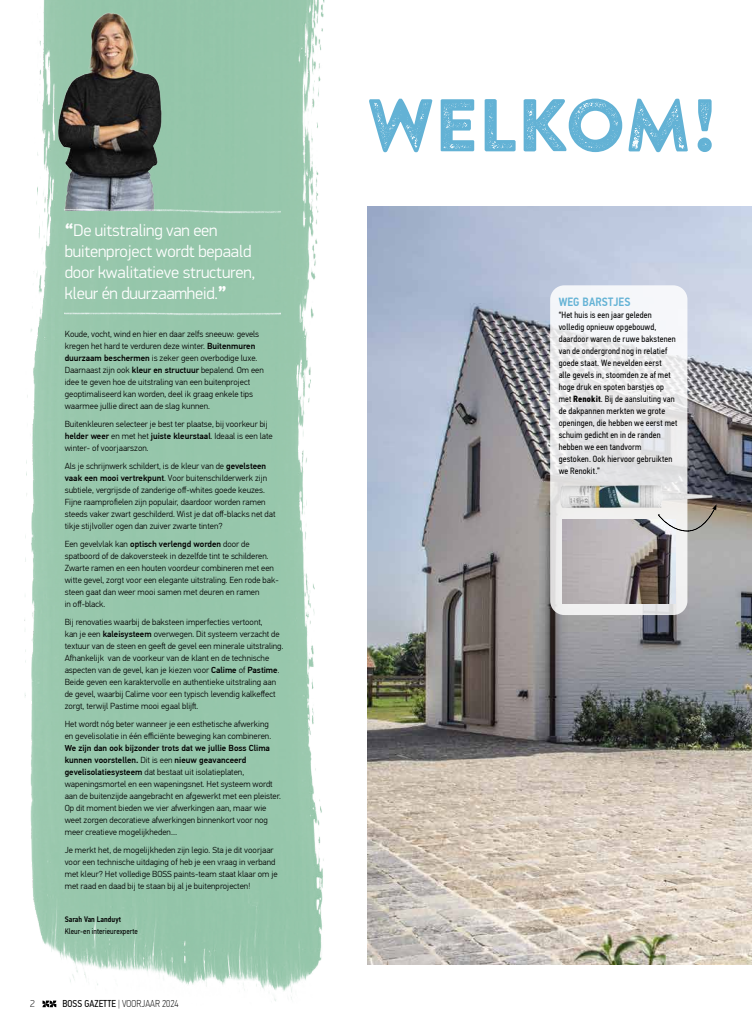
<style>
.page{position:relative;width:752px;height:1035px;background:#fff}
.page>*{position:absolute;margin:0;border:0;box-sizing:border-box;transform-origin:0 0}
.t1{font:74.3px "Brandon Printed Two";letter-spacing:-.03em;color:#63b2d5}
.t2{font:300 17px/21px "PFDIN Display Pro";letter-spacing:-.01em;color:#fff}
.t3{font:500 12px "PF Din Text Cond Pro";letter-spacing:.01em;color:#63b2d5}
.t4{font:100 10px "PF Din Text Cond Pro";letter-spacing:.005em;color:#000}
.t5{font:100 10px "PFDIN Display Pro";color:#000}
.t6{font:9px/12px "PF Din Text Cond Pro";letter-spacing:.015em;color:#000}
.t7{font:300 8.8px/12px "PF Din Text Pro";color:#000}
.t8{font:8px "PF Din Text Cond Pro";letter-spacing:.005em;color:#000}
.t9{font:500 8px "PF Din Text Cond Pro";letter-spacing:.005em;color:#000}
.s1{font-weight:900}
.s2{font-weight:500}
.s3{font-weight:400}
.s4{font-weight:700}
</style>
<div class="page">
<img style="left:367px;top:207px;width:384px;height:757px">
<img style="left:25px;top:0;width:300px;height:1005px">
<svg style="left:42px;top:1000px;width:14px;height:7px"></svg>
<svg style="left:550px;top:285px;width:137px;height:330px"></svg>
<img style="left:65px;top:302px;width:215px;height:33px">
<img style="left:32px;top:0;width:189px;height:210px">
<img style="left:65px;top:164px;width:215px;height:58px">
<img style="left:555px;top:469px;width:164px;height:53px">
<img style="left:562px;top:519px;width:112px;height:84px">
<svg style="left:658px;top:504px;width:58px;height:28px"></svg>
<h2 class="t2" style="left:65px;top:220px;width:192px"><span class="s1">“</span>De uitstraling van een buitenproject wordt bepaald door kwalitatieve structuren, kleur én duurzaamheid.<span class="s1">”</span></h2>
<p class="t7" style="left:65px;top:328px;width:201px">Koude, vocht, wind en hier en daar zelfs sneeuw: gevels kregen het hard te verduren deze winter. <span class="s2">Buitenmuren duurzaam beschermen</span> is zeker geen overbodige luxe.<br>Daarnaast zijn ook <span class="s2">kleur en structuur</span> bepalend. Om een idee te geven hoe de uitstraling van een buitenproject geoptimaliseerd kan worden, deel ik graag enkele tips waarmee jullie direct aan de slag kunnen.</p>
<p class="t7" style="left:65px;top:418px;width:209px">Buitenkleuren selecteer je best ter plaatse, bij voorkeur bij <span class="s2">helder weer</span> en met het <span class="s2">juiste kleurstaal</span>. Ideaal is een late winter- of voorjaarszon.</p>
<p class="t7" style="left:65px;top:460px;width:212px">Als je schrijnwerk schildert, is de kleur van de <span class="s2">gevelsteen vaak een mooi vertrekpunt</span>. Voor buitenschilderwerk zijn subtiele, vergrijsde of zanderige off-whites goede keuzes.<br>Fijne raamprofielen zijn populair, daardoor worden ramen steeds vaker zwart geschilderd. Wist je dat off-blacks net dat tikje stijlvoller ogen dan zuiver zwarte tinten?</p>
<p class="t7" style="left:65px;top:538px;width:215px">Een gevelvlak kan <span class="s2">optisch verlengd worden</span> door de spatboord of de dakoversteek in dezelfde tint te schilderen.<br>Zwarte ramen en een houten voordeur combineren met een witte gevel, zorgt voor een elegante uitstraling. Een rode bak&shy;steen gaat dan weer mooi samen met deuren en ramen<br>in off-black.</p>
<p class="t7" style="left:65px;top:616px;width:220px">Bij renovaties waarbij de baksteen imperfecties vertoont,<br>kan je een <span class="s2">kaleisysteem</span> overwegen. Dit systeem verzacht de textuur van de steen en geeft de gevel een minerale uitstraling.<br>Afhankelijk van de voorkeur van de klant en de technische aspecten van de gevel, kan je kiezen voor <span class="s2">Calime</span> of <span class="s2">Pastime</span>.<br>Beide geven een karaktervolle en authentieke uitstraling aan de gevel, waarbij Calime voor een typisch levendig kalkeffect zorgt, terwijl Pastime mooi egaal blijft.</p>
<p class="t7" style="left:65px;top:718px;width:208px">Het wordt nóg beter wanneer je een esthetische afwerking en gevelisolatie in één efficiënte beweging kan combineren.</p>
<p class="t7" style="left:65px;top:742px;width:218px"><span class="s2">We zijn dan ook bijzonder trots dat we jullie Boss Clima kunnen voorstellen.</span> Dit is een <span class="s2">nieuw geavanceerd gevelisolatiesysteem</span> dat bestaat uit isolatieplaten, wapeningsmortel en een wapeningsnet. Het systeem wordt aan de buitenzijde aangebracht en afgewerkt met een pleister.<br>Op dit moment bieden we vier afwerkingen aan, maar wie weet zorgen decoratieve afwerkingen binnenkort voor nog meer creatieve mogelijkheden…</p>
<p class="t7" style="left:65px;top:844px;width:214px">Je merkt het, de mogelijkheden zijn legio. Sta je dit voorjaar voor een technische uitdaging of heb je een vraag in verband met kleur? Het volledige BOSS paints-team staat klaar om je met raad en daad bij te staan bij al je buitenprojecten!</p>
<p class="t9" style="left:65px;top:914px;width:58px">Sarah Van Landuyt</p>
<p class="t8" style="left:65px;top:926px;width:75px">Kleur-en interieurexperte</p>
<p class="t5" style="left:30px;top:998px;width:6px">2</p>
<p class="t4" style="left:62px;top:998px;width:118px"><span class="s3">BOSS GAZETTE</span> | VOORJAAR 2024</p>
<h1 class="t1" style="left:366px;top:78px;width:354px">WELKOM!</h1>
<h3 class="t3" style="left:558px;top:295px;width:73px">WEG BARSTJES</h3>
<p class="t6" style="left:558px;top:309px;width:120px">“Het huis is een jaar geleden volledig opnieuw opgebouwd, daardoor waren de ruwe bakstenen van de ondergrond nog in relatief goede staat. We nevelden eerst<br>alle gevels in, stoomden ze af met hoge druk en spoten barstjes op met <span class="s4">Renokit</span>. Bij de aansluiting van de dakpannen merkten we grote openingen, die hebben we eerst met schuim gedicht en in de randen hebben we een tandvorm<br>gestoken. Ook hiervoor gebruikten we Renokit.”</p>
</div>
